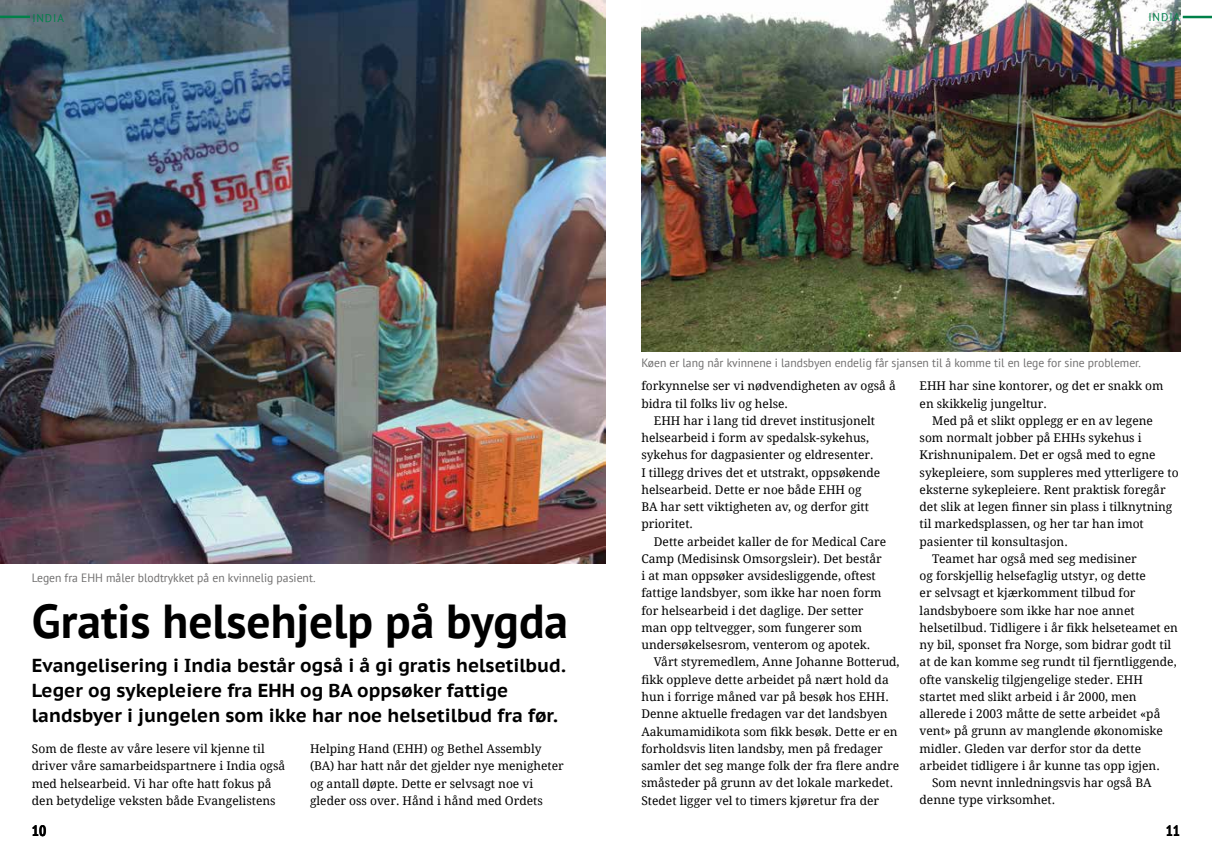
<style>
.page{position:relative;width:1212px;height:851px;background:#fff}
.page>*{position:absolute;margin:0;border:0;box-sizing:border-box;transform-origin:0 0}
.t1{font:700 47.5px "PT Sans";color:#000}
.t2{font:700 18.75px/25px "PT Sans Caption";color:#000}
.t3{font:700 condensed 15px "PT Sans";color:#000}
.t4{font:12px/17.2px "Droid Serif";color:#000}
.t5{font:12px "PT Sans";color:#706f6f}
.t6{font:11.25px "PT Sans";letter-spacing:.08em;color:#008149}
</style>
<div class="page">
<img style="left:0;top:0;width:606px;height:563px">
<img style="left:641px;top:0;width:539px;height:351px">
<hr style="left:1183px;top:16px;width:29px;height:2px;background:#008149">
<hr style="left:0;top:16px;width:30px;height:2px;background:#008149">
<p class="t6" style="left:32px;top:11px;width:33px">INDIA</p>
<p class="t6" style="left:1148px;top:10px;width:33px">INDIA</p>
<p class="t5" style="left:32px;top:570px;width:285px">Legen fra EHH måler blodtrykket på en kvinnelig pasient.</p>
<h1 class="t1" style="left:32px;top:589px;width:538px">Gratis helsehjelp på bygda</h1>
<h2 class="t2" style="left:32px;top:652px;width:535px">Evangelisering i India består også i å gi gratis helsetilbud.<br>Leger og sykepleiere fra EHH og BA oppsøker fattige landsbyer i jungelen som ikke har noe helsetilbud fra før.</h2>
<p class="t4" style="left:32px;top:739px;width:255px">Som de fleste av våre lesere vil kjenne til driver våre samarbeidspartnere i India også med helsearbeid. Vi har ofte hatt fokus på den betydelige veksten både Evangelistens</p>
<p class="t4" style="left:310px;top:739px;width:255px">Helping Hand (EHH) og Bethel Assembly (BA) har hatt når det gjelder nye menigheter og antall døpte. Dette er selvsagt noe vi gleder oss over. Hånd i hånd med Ordets</p>
<p class="t5" style="left:641px;top:355px;width:501px">Køen er lang når kvinnene i landsbyen endelig får sjansen til å komme til en lege for sine problemer.</p>
<p class="t4" style="left:641px;top:377px;width:256px">forkynnelse ser vi nødvendigheten av også å</p>
<p class="t4" style="left:641px;top:394px;width:148px">bidra til folks liv og helse.</p>
<p class="t4" style="left:654px;top:411px;width:223px">EHH har i lang tid drevet institusjonelt</p>
<p class="t4" style="left:641px;top:429px;width:229px">helsearbeid i form av spedalsk-sykehus,</p>
<p class="t4" style="left:641px;top:446px;width:234px">sykehus for dagpasienter og eldresenter.</p>
<p class="t4" style="left:641px;top:463px;width:240px">I tillegg drives det et utstrakt, oppsøkende</p>
<p class="t4" style="left:641px;top:480px;width:222px">helsearbeid. Dette er noe både EHH og</p>
<p class="t4" style="left:641px;top:498px;width:229px">BA har sett viktigheten av, og derfor gitt</p>
<p class="t4" style="left:641px;top:515px;width:53px">prioritet.</p>
<p class="t4" style="left:654px;top:532px;width:234px">Dette arbeidet kaller de for Medical Care</p>
<p class="t4" style="left:641px;top:549px;width:242px">Camp (Medisinsk Omsorgsleir). Det består</p>
<p class="t4" style="left:641px;top:567px;width:236px">i at man oppsøker avsidesliggende, oftest</p>
<p class="t4" style="left:641px;top:584px;width:241px">fattige landsbyer, som ikke har noen form</p>
<p class="t4" style="left:641px;top:601px;width:224px">for helsearbeid i det daglige. Der setter</p>
<p class="t4" style="left:641px;top:618px;width:222px">man opp teltvegger, som fungerer som</p>
<p class="t4" style="left:641px;top:636px;width:230px">undersøkelsesrom, venterom og apotek.</p>
<p class="t4" style="left:654px;top:653px;width:247px">Vårt styremedlem, Anne Johanne Botterud,</p>
<p class="t4" style="left:641px;top:670px;width:249px">fikk oppleve dette arbeidet på nært hold da</p>
<p class="t4" style="left:641px;top:687px;width:249px">hun i forrige måned var på besøk hos EHH.</p>
<p class="t4" style="left:641px;top:705px;width:248px">Denne aktuelle fredagen var det landsbyen</p>
<p class="t4" style="left:641px;top:722px;width:258px">Aakumamidikota som fikk besøk. Dette er en</p>
<p class="t4" style="left:641px;top:739px;width:243px">forholdsvis liten landsby, men på fredager</p>
<p class="t4" style="left:641px;top:756px;width:259px">samler det seg mange folk der fra flere andre</p>
<p class="t4" style="left:641px;top:773px;width:253px">småsteder på grunn av det lokale markedet.</p>
<p class="t4" style="left:641px;top:791px;width:239px">Stedet ligger vel to timers kjøretur fra der</p>
<p class="t4" style="left:919px;top:377px;width:245px">EHH har sine kontorer, og det er snakk om en skikkelig jungeltur.</p>
<p class="t4" style="left:932px;top:411px;width:222px">Med på et slikt opplegg er en av legene</p>
<p class="t4" style="left:919px;top:428px;width:224px">som normalt jobber på EHHs sykehus i</p>
<p class="t4" style="left:919px;top:446px;width:237px">Krishnunipalem. Det er også med to egne</p>
<p class="t4" style="left:919px;top:463px;width:260px">sykepleiere, som suppleres med ytterligere to</p>
<p class="t4" style="left:919px;top:480px;width:248px">eksterne sykepleiere. Rent praktisk foregår</p>
<p class="t4" style="left:919px;top:497px;width:254px">det slik at legen finner sin plass i tilknytning</p>
<p class="t4" style="left:919px;top:515px;width:226px">til markedsplassen, og her tar han imot</p>
<p class="t4" style="left:919px;top:532px;width:150px">pasienter til konsultasjon.</p>
<p class="t4" style="left:932px;top:549px;width:206px">Teamet har også med seg medisiner</p>
<p class="t4" style="left:919px;top:566px;width:228px">og forskjellig helsefaglig utstyr, og dette</p>
<p class="t4" style="left:919px;top:584px;width:217px">er selvsagt et kjærkomment tilbud for</p>
<p class="t4" style="left:919px;top:601px;width:217px">landsbyboere som ikke har noe annet</p>
<p class="t4" style="left:919px;top:618px;width:260px">helsetilbud. Tidligere i år fikk helseteamet en</p>
<p class="t4" style="left:919px;top:635px;width:253px">ny bil, sponset fra Norge, som bidrar godt til</p>
<p class="t4" style="left:919px;top:653px;width:259px">at de kan komme seg rundt til fjerntliggende,</p>
<p class="t4" style="left:919px;top:670px;width:225px">ofte vanskelig tilgjengelige steder. EHH</p>
<p class="t4" style="left:919px;top:687px;width:219px">startet med slikt arbeid i år 2000, men</p>
<p class="t4" style="left:919px;top:704px;width:242px">allerede i 2003 måtte de sette arbeidet «på</p>
<p class="t4" style="left:919px;top:722px;width:245px">vent» på grunn av manglende økonomiske</p>
<p class="t4" style="left:919px;top:739px;width:223px">midler. Gleden var derfor stor da dette</p>
<p class="t4" style="left:919px;top:756px;width:242px">arbeidet tidligere i år kunne tas opp igjen.</p>
<p class="t4" style="left:932px;top:773px;width:221px">Som nevnt innledningsvis har også BA</p>
<p class="t4" style="left:919px;top:791px;width:137px">denne type virksomhet.</p>
<p class="t3" style="left:32px;top:820px;width:16px">10</p>
<p class="t3" style="left:1166px;top:820px;width:16px">11</p>
</div>
